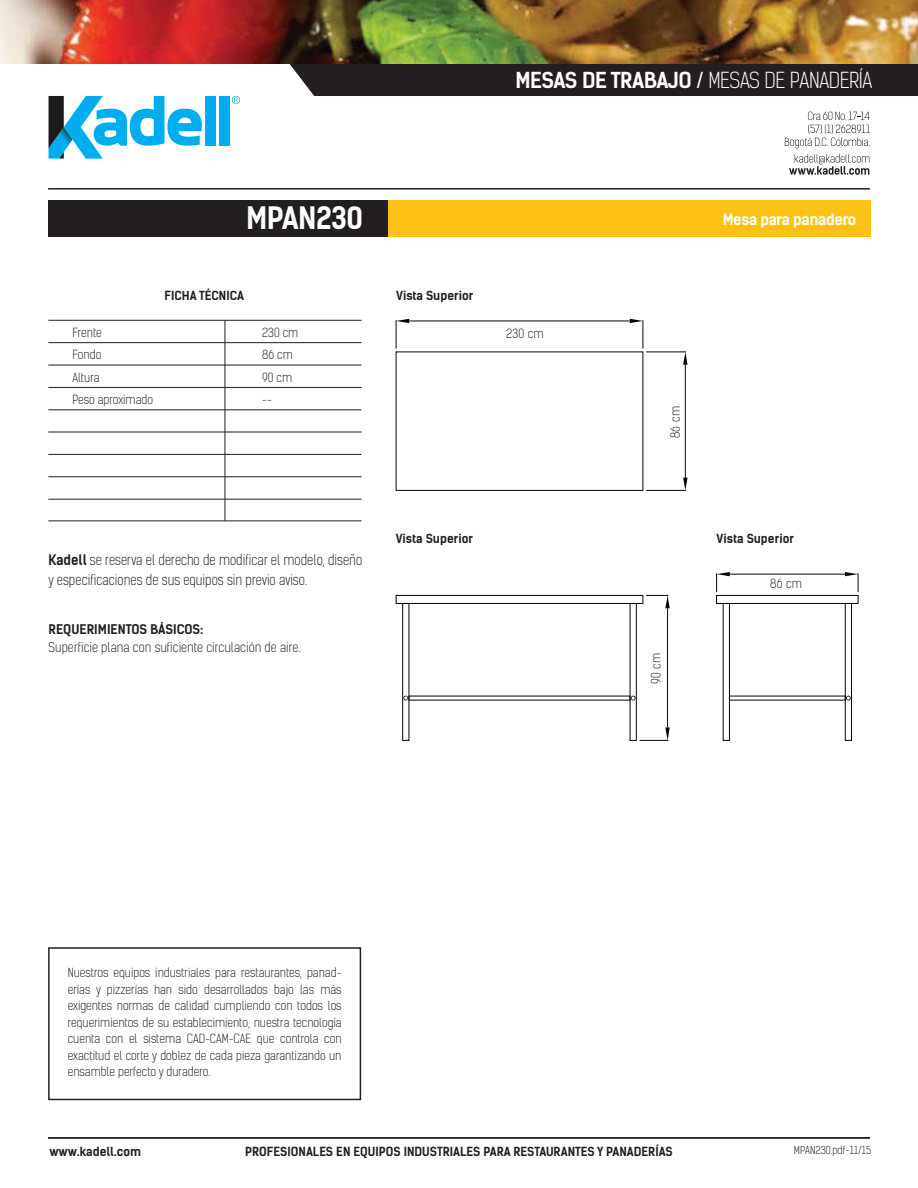
<style>
.page{position:relative;width:918px;height:1188px;background:#fff}
.page>*{position:absolute;margin:0;border:0;box-sizing:border-box;transform-origin:0 0}
.t1{font:700 29.55px "Kelson Sans";letter-spacing:-.02em;color:#fff}
.t2{font:300 21px "Kelson Sans";letter-spacing:-.02em;color:#fff}
.t3{font:700 15px "Kelson Sans";letter-spacing:-.02em;color:#fff}
.t4{font:300 13.8px/19.5px "Kelson Sans";color:#231f20;scale:.95 1}
.t5{font:300 12.75px "Kelson Sans";color:#231f20}
.t6{font:700 12.75px "Kelson Sans";color:#231f20}
.t7{font:300 12.15px "Kelson Sans";letter-spacing:.02em;color:#231f20}
.t8{font:300 12px/22.5px "Kelson Sans";color:#231f20}
.t9{font:700 12px "Kelson Sans";color:#231f20}
.t10{font:300 10.5px "Kelson Sans";color:#211e1e}
.s1{font-weight:700}
.s2{font-weight:400}
</style>
<div class="page">
<div style="left:289px;top:64px;width:629px;height:32px;background:#231f20"></div>
<hr style="left:48px;top:188px;width:822px;height:2px;background:#231f20">
<svg style="left:232px;top:96px;width:8px;height:8px"></svg>
<svg style="left:49px;top:96px;width:153px;height:63px"></svg>
<div style="left:205px;top:96px;width:11px;height:50px;background:#00aeef"></div>
<div style="left:219px;top:96px;width:11px;height:50px;background:#00aeef"></div>
<svg style="left:785px;top:112px;width:85px;height:36px"></svg>
<svg style="left:789px;top:154px;width:80px;height:21px"></svg>
<div style="left:48px;top:200px;width:348px;height:37px;background:#231f20"></div>
<div style="left:388px;top:200px;width:483px;height:37px;background:#fec216"></div>
<img style="left:0;top:0;width:918px;height:64px">
<hr style="left:48px;top:1137px;width:822px;height:2px;background:#231f20">
<svg style="left:396px;top:319px;width:247px;height:172px"></svg>
<hr style="left:646px;top:352px;width:40px;height:1px;background:#050504">
<hr style="left:646px;top:490px;width:40px;height:1px;background:#050504">
<hr style="left:685px;top:365px;width:1px;height:113px;background:#050504">
<svg style="left:683px;top:352px;width:5px;height:13px"></svg>
<svg style="left:683px;top:478px;width:5px;height:12px"></svg>
<div style="left:845px;top:603px;width:7px;height:138px;border:1px solid #050504"></div>
<div style="left:723px;top:603px;width:7px;height:138px;border:1px solid #050504"></div>
<div style="left:716px;top:595px;width:142px;height:9px;border:1px solid #050504"></div>
<div style="left:396px;top:595px;width:247px;height:9px;border:1px solid #050504"></div>
<hr style="left:667px;top:608px;width:1px;height:119px;background:#050504">
<svg style="left:640px;top:727px;width:30px;height:14px"></svg>
<svg style="left:646px;top:595px;width:24px;height:13px"></svg>
<hr style="left:730px;top:574px;width:115px;height:1px;background:#050504">
<svg style="left:716px;top:572px;width:14px;height:20px"></svg>
<svg style="left:845px;top:572px;width:14px;height:20px"></svg>
<hr style="left:48px;top:320px;width:314px;height:1px;background:#231f20">
<hr style="left:48px;top:342px;width:314px;height:1px;background:#231f20">
<hr style="left:48px;top:365px;width:314px;height:1px;background:#231f20">
<hr style="left:48px;top:387px;width:314px;height:1px;background:#231f20">
<hr style="left:48px;top:409px;width:314px;height:1px;background:#231f20">
<hr style="left:48px;top:432px;width:314px;height:1px;background:#231f20">
<hr style="left:48px;top:454px;width:314px;height:1px;background:#231f20">
<hr style="left:48px;top:476px;width:314px;height:1px;background:#231f20">
<hr style="left:48px;top:499px;width:314px;height:1px;background:#231f20">
<hr style="left:48px;top:520px;width:314px;height:1px;background:#231f20">
<hr style="left:225px;top:320px;width:1px;height:201px;background:#231f20">
<div style="left:48px;top:947px;width:313px;height:153px;border:2px solid #231f20"></div>
<h2 class="t2" style="left:515px;top:68px;width:358px"><span class="s1">MESAS DE TRABAJO</span> <span class="s2">/</span> MESAS DE PANADERÍA</h2>
<h1 class="t1" style="left:246px;top:200px;width:118px">MPAN230</h1>
<p class="t3" style="left:723px;top:210px;width:135px">Mesa para panadero</p>
<p class="t9" style="left:165px;top:288px;width:81px">FICHA TÉCNICA</p>
<p class="t8" style="left:72px;top:321px;width:82px">Frente<br>Fondo<br>Altura<br>Peso aproximado</p>
<p class="t8" style="left:262px;top:321px;width:38px">230 cm<br>86 cm<br>90 cm --</p>
<p class="t9" style="left:396px;top:288px;width:79px">Vista Superior</p>
<p class="t7" style="left:506px;top:326px;width:39px">230 cm</p>
<p class="t7" style="left:668px;top:438px;width:34px;rotate:-90deg">86 cm</p>
<p class="t4" style="left:49px;top:551px;width:332px"><span class="s1">Kadell</span> se reserva el derecho de modificar el modelo, diseño y especificaciones de sus equipos sin previo aviso.</p>
<p class="t6" style="left:49px;top:621px;width:156px">REQUERIMIENTOS BÁSICOS:</p>
<p class="t5" style="left:49px;top:639px;width:253px">Superficie plana con suficiente circulación de aire.</p>
<p class="t9" style="left:396px;top:531px;width:79px">Vista Superior</p>
<p class="t9" style="left:717px;top:531px;width:79px">Vista Superior</p>
<p class="t7" style="left:649px;top:684px;width:33px;rotate:-90deg">90 cm</p>
<p class="t7" style="left:770px;top:576px;width:34px">86 cm</p>
<p class="t8" style="left:68px;top:965px;width:275px;line-height:16.5px;text-align:justify">Nuestros equipos industriales para restaurantes, panad&shy;erías y pizzerías han sido desarrollados bajo las más exigentes normas de calidad cumpliendo con todos los requerimientos de su establecimiento, nuestra tecnología cuenta con el sistema CAD-CAM-CAE que controla con exactitud el corte y doblez de cada pieza garantizando un ensamble perfecto y duradero.</p>
<p class="t9" style="left:49px;top:1144px;width:93px">www.kadell.com</p>
<p class="t9" style="left:245px;top:1145px;width:429px">PROFESIONALES EN EQUIPOS INDUSTRIALES PARA RESTAURANTES Y PANADERÍAS</p>
<p class="t10" style="left:794px;top:1144px;width:79px">MPAN230.pdf-11/15</p>
</div>
